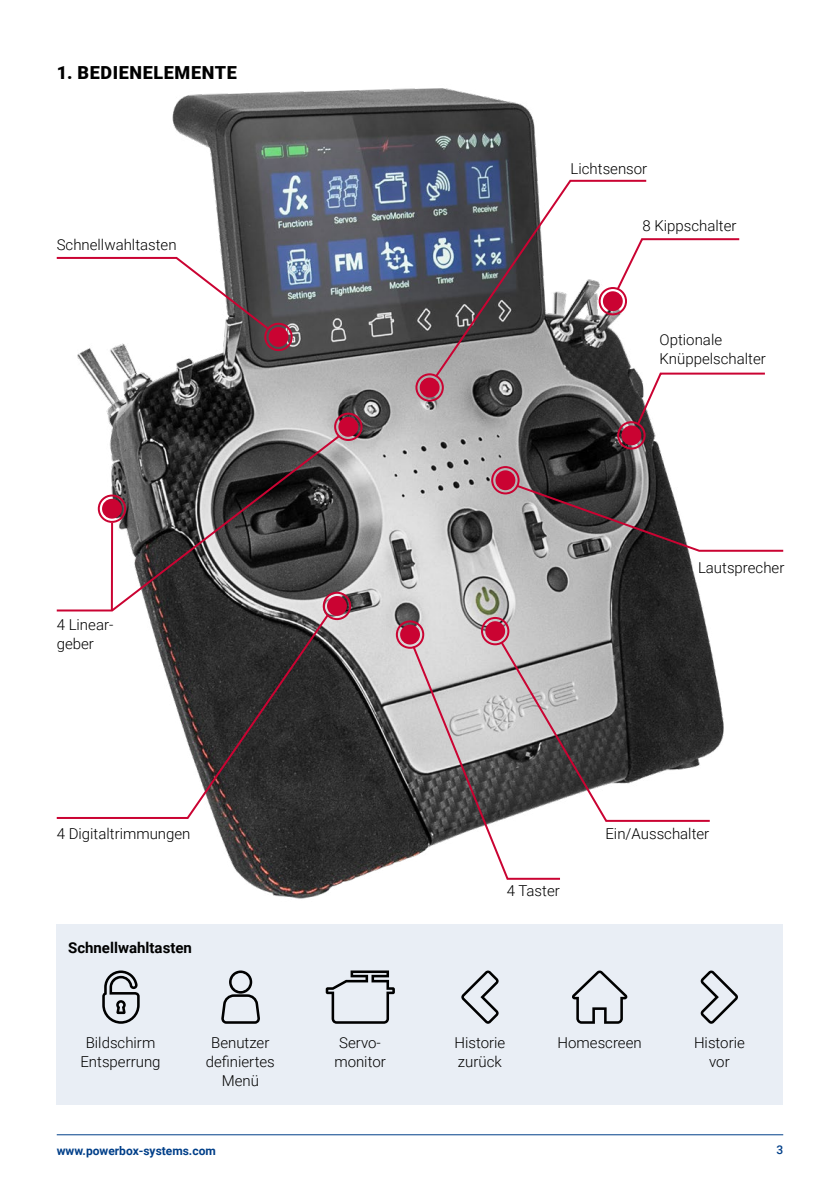
<style>
.page{position:relative;width:840px;height:1191px;background:#fff}
.page>*{position:absolute;margin:0;border:0;box-sizing:border-box;transform-origin:0 0}
.t1{font:900 18px "Roboto";letter-spacing:.035em;color:#000}
.t2{font:300 15px/19px "Roboto";color:#000;text-align:center}
.t3{font:700 15px "Roboto";color:#000}
.t4{font:700 12px "Roboto";color:#003f89}
.t5{font:500 12px "Roboto";color:#003f89}
</style>
<div class="page">
<hr style="left:57px;top:1134px;width:725px;height:1px;background:#003f89">
<div style="left:57px;top:924px;width:725px;height:180px;background:#e9eef5"></div>
<img style="left:77px;top:88px;width:647px;height:811px">
<svg style="left:648px;top:237px;width:92px;height:55px"></svg>
<svg style="left:433px;top:179px;width:215px;height:200px"></svg>
<div style="left:419px;top:377px;width:20px;height:20px;background:#ca0332;border-radius:50%"></div>
<div style="left:415px;top:373px;width:28px;height:29px;border:2px solid #ca0332;border-radius:50%"></div>
<svg style="left:634px;top:371px;width:131px;height:56px"></svg>
<div style="left:621px;top:425px;width:20px;height:20px;background:#ca0332;border-radius:50%"></div>
<div style="left:617px;top:421px;width:28px;height:28px;border:2px solid #ca0332;border-radius:50%"></div>
<div style="left:485px;top:621px;width:20px;height:20px;background:#ca0332;border-radius:50%"></div>
<div style="left:480px;top:617px;width:29px;height:28px;border:2px solid #ca0332;border-radius:50%"></div>
<svg style="left:410px;top:640px;width:301px;height:240px"></svg>
<div style="left:400px;top:624px;width:20px;height:20px;background:#ca0332;border-radius:50%"></div>
<div style="left:395px;top:620px;width:29px;height:29px;border:2px solid #ca0332;border-radius:50%"></div>
<svg style="left:56px;top:256px;width:215px;height:75px"></svg>
<div style="left:268px;top:327px;width:20px;height:20px;background:#ca0332;border-radius:50%"></div>
<div style="left:264px;top:323px;width:28px;height:28px;border:2px solid #ca0332;border-radius:50%"></div>
<svg style="left:514px;top:483px;width:270px;height:70px"></svg>
<div style="left:495px;top:470px;width:20px;height:20px;background:#ca0332;border-radius:50%"></div>
<div style="left:491px;top:466px;width:28px;height:28px;border:2px solid #ca0332;border-radius:50%"></div>
<svg style="left:325px;top:970px;width:69px;height:53px"></svg>
<svg style="left:572px;top:970px;width:55px;height:53px"></svg>
<svg style="left:461px;top:970px;width:37px;height:53px"></svg>
<svg style="left:700px;top:970px;width:37px;height:53px"></svg>
<svg style="left:102px;top:970px;width:38px;height:53px"></svg>
<svg style="left:221px;top:970px;width:39px;height:53px"></svg>
<svg style="left:56px;top:612px;width:274px;height:208px"></svg>
<div style="left:327px;top:596px;width:20px;height:20px;background:#ca0332;border-radius:50%"></div>
<div style="left:322px;top:592px;width:29px;height:28px;border:2px solid #ca0332;border-radius:50%"></div>
<svg style="left:56px;top:433px;width:286px;height:179px"></svg>
<div style="left:338px;top:417px;width:20px;height:20px;background:#ca0332;border-radius:50%"></div>
<div style="left:334px;top:413px;width:28px;height:28px;border:2px solid #ca0332;border-radius:50%"></div>
<hr style="left:111px;top:523px;width:2px;height:87px;background:#ca0332">
<div style="left:102px;top:499px;width:20px;height:19px;background:#ca0332;border-radius:50%"></div>
<div style="left:98px;top:494px;width:28px;height:29px;border:2px solid #ca0332;border-radius:50%"></div>
<p class="t1" style="left:57px;top:60px;width:181px">1. BEDIENELEMENTE</p>
<p class="t2" style="left:57px;top:234px;width:121px">Schnellwahltasten</p>
<p class="t2" style="left:57px;top:614px;width:58px;text-align:left">4 Linear&shy;geber</p>
<p class="t2" style="left:57px;top:823px;width:135px">4 Digitaltrimmungen</p>
<p class="t3" style="left:68px;top:937px;width:125px">Schnellwahltasten</p>
<p class="t2" style="left:570px;top:158px;width:78px">Lichtsensor</p>
<p class="t2" style="left:642px;top:215px;width:95px">8 Kippschalter</p>
<p class="t2" style="left:659px;top:329px;width:108px;text-align:left">Optionale<br>Knüppelschalter</p>
<p class="t2" style="left:697px;top:557px;width:88px">Lautsprecher</p>
<p class="t2" style="left:506px;top:880px;width:55px">4 Taster</p>
<p class="t2" style="left:605px;top:823px;width:105px">Ein/Ausschalter</p>
<p class="t2" style="left:80px;top:1032px;width:82px">Bildschirm<br>Entsperrung</p>
<p class="t2" style="left:206px;top:1032px;width:71px">Benutzer definiertes<br>Menü</p>
<p class="t2" style="left:334px;top:1032px;width:53px">Servo&shy;monitor</p>
<p class="t2" style="left:454px;top:1032px;width:52px;text-align:left">Historie zurück</p>
<p class="t2" style="left:557px;top:1032px;width:86px">Homescreen</p>
<p class="t2" style="left:693px;top:1032px;width:52px">Historie vor</p>
<p class="t4" style="left:57px;top:1141px;width:161px">www.powerbox-systems.com</p>
<p class="t5" style="left:776px;top:1141px;width:8px">3</p>
</div>
